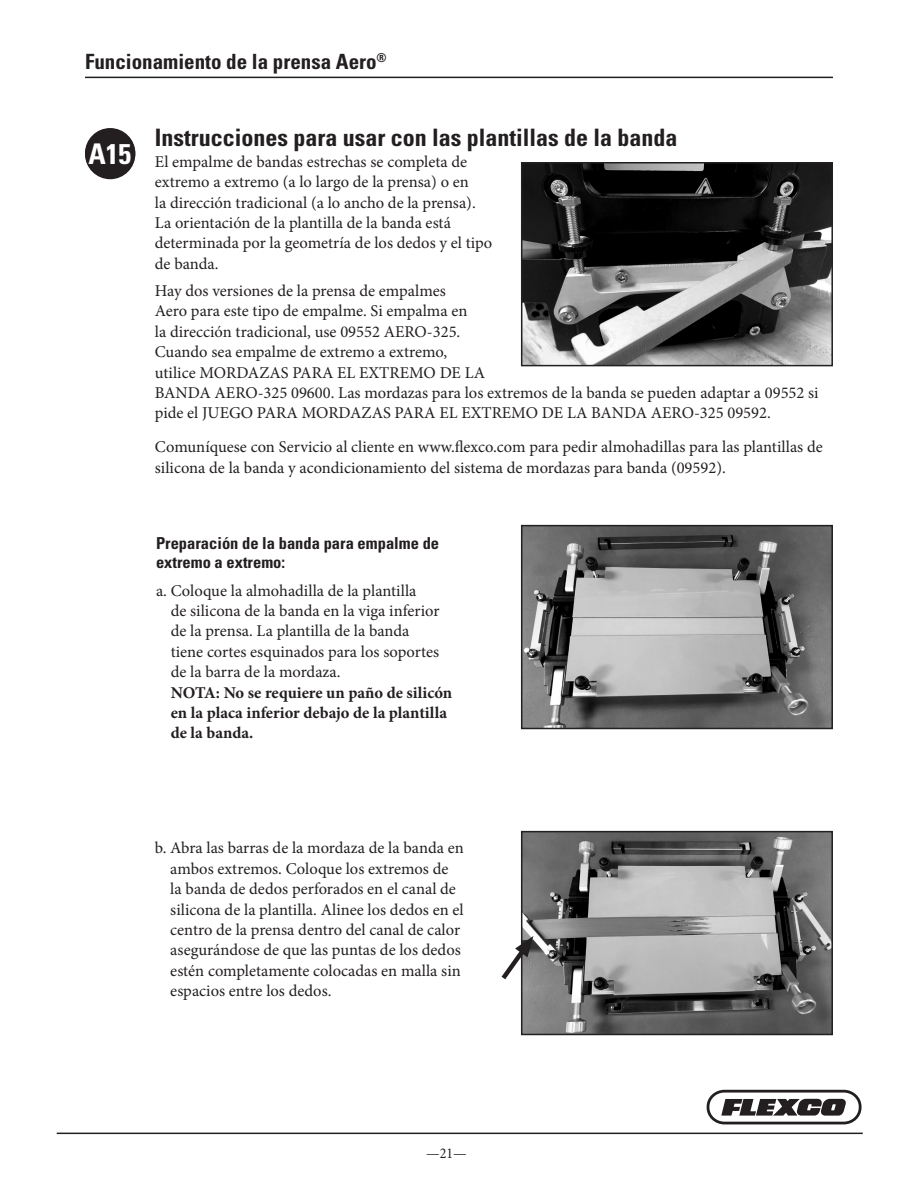
<style>
.page{position:relative;width:918px;height:1188px;background:#fff}
.page>*{position:absolute;margin:0;border:0;box-sizing:border-box;transform-origin:0 0}
.note_standalone{font:700 condensed 28.5px "Univers LT Std";color:#fff}
.bodycopy{font:700 condensed 24px "Univers LT Std";color:#231f20}
.SpreadHdr{font:700 condensed 21px "Univers LT Std";color:#231f20}
.bodycopy-2{font:16.5px/20.4px "Minion Pro";color:#231f20}
.bodycopy-3{font:700 condensed 16.5px/19.5px "Univers LT Std";color:#231f20}
.t1{font:condensed 15px "Minion Pro";color:#231f20}
.s1{font-weight:700}
</style>
<div class="page">
<svg style="left:707px;top:1090px;width:155px;height:34px"></svg>
<hr style="left:57px;top:1133px;width:806px;height:1px;background:#231f20">
<hr style="left:85px;top:77px;width:748px;height:1px;background:#231f20">
<svg style="left:85px;top:128px;width:50px;height:50px"></svg>
<div style="left:85px;top:129px;width:50px;height:50px;background:#231f20;border-radius:50%"></div>
<img style="left:524px;top:528px;width:306px;height:198px">
<div style="left:521px;top:525px;width:312px;height:204px;border:2px solid #231f20"></div>
<img style="left:524px;top:834px;width:306px;height:198px">
<div style="left:521px;top:831px;width:312px;height:204px;border:2px solid #231f20"></div>
<img style="left:524px;top:165px;width:306px;height:198px">
<div style="left:521px;top:162px;width:312px;height:204px;border:2px solid #231f20"></div>
<svg style="left:501px;top:936px;width:32px;height:48px"></svg>
<p class="SpreadHdr" style="left:85px;top:49px;width:303px">Funcionamiento de la prensa Aero<sup>®</sup></p>
<h1 class="note_standalone" style="left:95px;top:136px;width:32px">B1</h1>
<p class="note_standalone" style="left:88px;top:137px;width:44px">A15</p>
<p class="bodycopy" style="left:155px;top:123px;width:524px">Instrucciones para usar con las plantillas de la banda</p>
<p class="bodycopy-2" style="left:155px;top:151px;width:339px">El empalme de bandas estrechas se completa de extremo a extremo (a lo largo de la prensa) o en<br>la dirección tradicional (a lo ancho de la prensa).<br>La orientación de la plantilla de la banda está determinada por la geometría de los dedos y el tipo de banda.</p>
<p class="bodycopy-2" style="left:155px;top:281px;width:665px">Hay dos versiones de la prensa de empalmes<br>Aero para este tipo de empalme. Si empalma en<br>la dirección tradicional, use 09552 AERO-325.<br>Cuando sea empalme de extremo a extremo,<br>utilice MORDAZAS PARA EL EXTREMO DE LA<br>BANDA AERO-325 09600. Las mordazas para los extremos de la banda se pueden adaptar a 09552 si pide el JUEGO PARA MORDAZAS PARA EL EXTREMO DE LA BANDA AERO-325 09592.</p>
<p class="bodycopy-2" style="left:155px;top:437px;width:669px">Comuníquese con Servicio al cliente en www.flexco.com para pedir almohadillas para las plantillas de silicona de la banda y acondicionamiento del sistema de mordazas para banda (09592).</p>
<p class="bodycopy-3" style="left:156px;top:533px;width:285px">Preparación de la banda para empalme de extremo a extremo:</p>
<p class="bodycopy-2" style="left:171px;top:580px;width:283px;text-indent:-15px">a. Coloque la almohadilla de la plantilla<br>de silicona de la banda en la viga inferior de la prensa. La plantilla de la banda<br>tiene cortes esquinados para los soportes de la barra de la mordaza.<br><span class="s1">NOTA: No se requiere un paño de silicón en la placa inferior debajo de la plantilla de la banda.</span></p>
<p class="bodycopy-2" style="left:170px;top:838px;width:295px;text-indent:-15px">b. Abra las barras de la mordaza de la banda en ambos extremos. Coloque los extremos de la banda de dedos perforados en el canal de silicona de la plantilla. Alinee los dedos en el centro de la prensa dentro del canal de calor asegurándose de que las puntas de los dedos estén completamente colocadas en malla sin espacios entre los dedos.</p>
<p class="t1" style="left:426px;top:1145px;width:42px">—21—</p>
</div>
